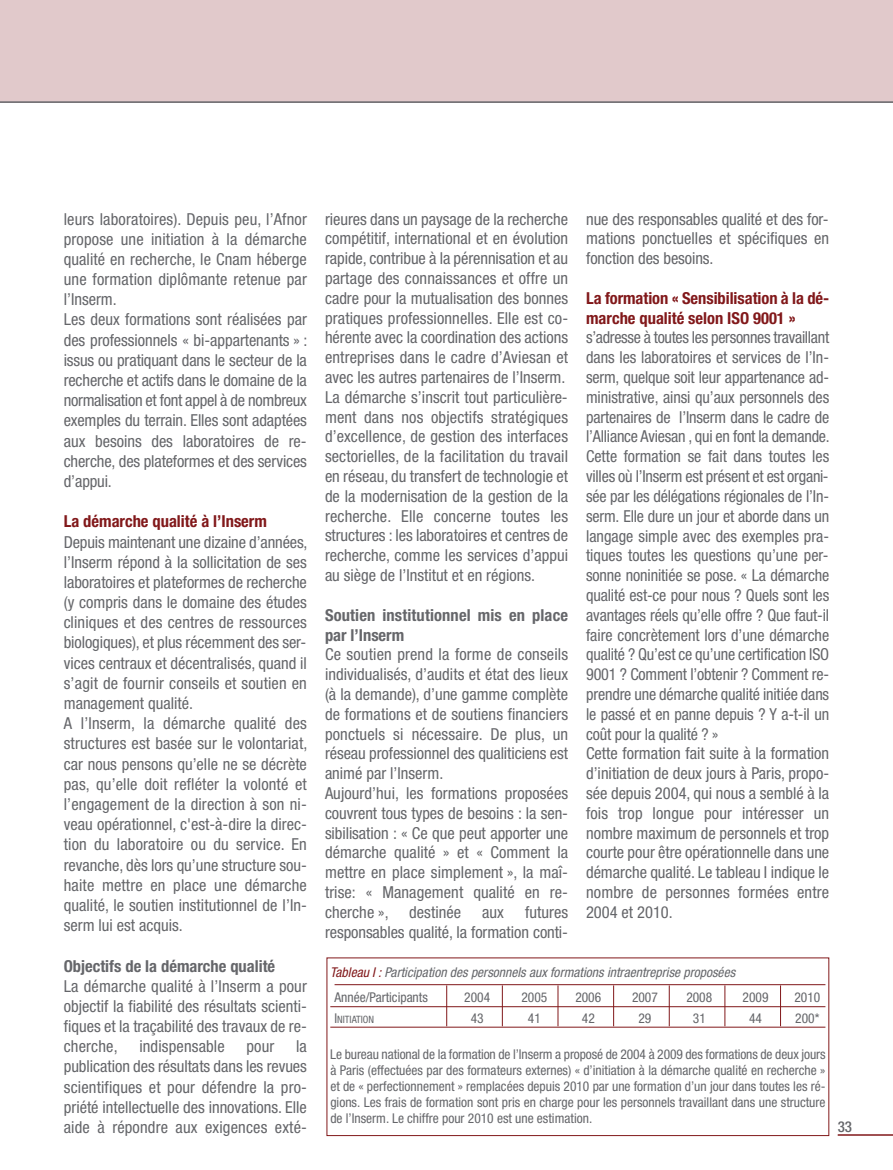
<style>
.page{position:relative;width:893px;height:1170px;background:#fff}
.page>*{position:absolute;margin:0;border:0;box-sizing:border-box;transform-origin:0 0}
.t1{font:condensed 16.5px/19.8px "Helvetica Neue";color:#65666a}
.t2{font:700 condensed 16.5px/19.8px "Helvetica Neue";color:#81181a}
.t3{font:700 condensed 16.5px/19.8px "Helvetica Neue";color:#65666a}
.t4{font:500 condensed 15px "Helvetica Neue";color:#65666a}
.t5{font:condensed 13.5px/16.2px "Helvetica Neue";color:#65666a;text-align:justify}
.t6{font:italic condensed 13.5px/24.8px "Helvetica Neue";color:#65666a}
.t7{font:condensed 10.2px "Helvetica Neue";color:#65666a}
.s1{color:#81181a}
.s2{font-style:normal}
.s3{font-size:13.5px}
</style>
<div class="page">
<div style="left:0;top:0;width:893px;height:102px;background:#e1c9cb"></div>
<hr style="left:0;top:101px;width:893px;height:2px;background:#65666a">
<hr style="left:838px;top:1134px;width:55px;height:1px;background:#81181a">
<hr style="left:335px;top:984px;width:490px;height:1px;background:#81181a">
<hr style="left:330px;top:1006px;width:495px;height:1px;background:#81181a">
<hr style="left:330px;top:1026px;width:495px;height:1px;background:#81181a">
<hr style="left:446px;top:985px;width:1px;height:41px;background:#81181a">
<hr style="left:502px;top:985px;width:1px;height:41px;background:#81181a">
<hr style="left:558px;top:985px;width:1px;height:41px;background:#81181a">
<hr style="left:613px;top:985px;width:1px;height:41px;background:#81181a">
<hr style="left:669px;top:985px;width:1px;height:41px;background:#81181a">
<hr style="left:724px;top:985px;width:1px;height:41px;background:#81181a">
<hr style="left:780px;top:985px;width:1px;height:41px;background:#81181a">
<p class="t1" style="left:64px;top:210px;width:245px;line-height:20.2px">leurs laboratoires). Depuis peu, l’Afnor propose une initiation à la démarche qualité en recherche, le Cnam héberge une formation diplômante retenue par l’Inserm.<br>Les deux formations sont réalisées par des professionnels « bi-appartenants » : issus ou pratiquant dans le secteur de la recherche et actifs dans le domaine de la normalisation et font appel à de nombreux exemples du terrain. Elles sont adaptées aux besoins des laboratoires de re&shy;cherche, des plateformes et des services d’appui.</p>
<p class="t2" style="left:64px;top:513px;width:205px">La démarche qualité à l’Inserm</p>
<p class="t1" style="left:64px;top:533px;width:245px;line-height:20.2px">Depuis maintenant une dizaine d’années, l’Inserm répond à la sollicitation de ses laboratoires et plateformes de recherche (y compris dans le domaine des études cliniques et des centres de ressources biologiques), et plus récemment des ser&shy;vices centraux et décentralisés, quand il s’agit de fournir conseils et soutien en management qualité.<br>A l’Inserm, la démarche qualité des structures est basée sur le volontariat, car nous pensons qu’elle ne se décrète pas, qu’elle doit refléter la volonté et l’engagement de la direction à son ni&shy;veau opérationnel, c'est-à-dire la direc&shy;tion du laboratoire ou du service. En revanche, dès lors qu’une structure sou&shy;haite mettre en place une démarche qualité, le soutien institutionnel de l’In&shy;serm lui est acquis.</p>
<p class="t3" style="left:64px;top:957px;width:213px">Objectifs de la démarche qualité</p>
<p class="t1" style="left:64px;top:977px;width:245px;line-height:20.2px;text-align:justify">La démarche qualité à l’Inserm a pour objectif la fiabilité des résultats scienti&shy;fiques et la traçabilité des travaux de re&shy;cherche,</p>
<p class="t1" style="left:64px;top:1037px;width:245px;line-height:20.2px;text-align:justify;text-indent:232px">la publication des résultats dans les revues scientifiques et pour défendre la pro&shy;priété intellectuelle des innovations. Elle aide à répondre aux exigences exté-</p>
<p class="t1" style="left:139px;top:1037px;width:87px">indispensable</p>
<p class="t1" style="left:246px;top:1037px;width:29px">pour</p>
<p class="t1" style="left:325px;top:210px;width:245px">rieures dans un paysage de la recherche compétitif, international et en évolution rapide, contribue à la pérennisation et au partage des connaissances et offre un cadre pour la mutualisation des bonnes pratiques professionnelles. Elle est co&shy;hérente avec la coordination des actions entreprises dans le cadre d’Aviesan et avec les autres partenaires de l’Inserm.<br>La démarche s’inscrit tout particulière&shy;ment dans nos objectifs stratégiques d’excellence, de gestion des interfaces sectorielles, de la facilitation du travail en réseau, du transfert de technologie et de la modernisation de la gestion de la recherche. Elle concerne toutes les structures : les laboratoires et centres de recherche, comme les services d’appui au siège de l’Institut et en régions.</p>
<p class="t3" style="left:325px;top:606px;width:245px">Soutien institutionnel mis en place par l’Inserm</p>
<p class="t1" style="left:325px;top:646px;width:245px">Ce soutien prend la forme de conseils individualisés, d’audits et état des lieux (à la demande), d’une gamme complète de formations et de soutiens financiers ponctuels si nécessaire. De plus, un réseau professionnel des qualiticiens est animé par l’Inserm.<br>Aujourd’hui, les formations proposées couvrent tous types de besoins : la sen&shy;sibilisation : « Ce que peut apporter une démarche qualité » et « Comment la mettre en place simplement », la maî&shy;trise: « Management qualité en re&shy;cherche », destinée</p>
<p class="t1" style="left:325px;top:903px;width:245px;text-align:right">futures<br>responsables qualité, la formation conti-</p>
<p class="t1" style="left:482px;top:903px;width:23px">aux</p>
<p class="t1" style="left:586px;top:210px;width:245px;text-align:justify">nue des responsables qualité et des for&shy;mations ponctuelles et spécifiques en fonction des besoins.</p>
<p class="t2" style="left:586px;top:289px;width:245px">La formation « Sensibilisation à la dé&shy;marche qualité selon ISO 9001 »</p>
<p class="t1" style="left:586px;top:329px;width:245px">s’adresse à toutes les personnes travaillant dans les laboratoires et services de l’In&shy;serm, quelque soit leur appartenance ad&shy;ministrative, ainsi qu’aux personnels des partenaires de l’Inserm dans le cadre de l’Alliance Aviesan , qui en font la demande.<br>Cette formation se fait dans toutes les villes où l’Inserm est présent et est organi&shy;sée par les délégations régionales de l’In&shy;serm. Elle dure un jour et aborde dans un langage simple avec des exemples pra&shy;tiques toutes les questions qu’une per&shy;sonne noninitiée se pose. « La démarche qualité est-ce pour nous ? Quels sont les avantages réels qu’elle offre ? Que faut-il faire concrètement lors d’une démarche qualité ? Qu’est ce qu’une certification ISO 9001 ? Comment l’obtenir ? Comment re&shy;prendre une démarche qualité initiée dans le passé et en panne depuis ? Y a-t-il un coût pour la qualité ? »<br>Cette formation fait suite à la formation d’initiation de deux jours à Paris, propo&shy;sée depuis 2004, qui nous a semblé à la fois trop longue pour intéresser un nombre maximum de personnels et trop courte pour être opérationnelle dans une démarche qualité. Le tableau I indique le nombre de personnes formées entre 2004 et 2010.</p>
<p class="t6" style="left:335px;top:961px;width:402px;text-indent:-4px"><span class="s1">Tableau I :</span> Participation des personnels aux formations intraentreprise proposées<br><span class="s2">Année/Participants</span></p>
<p class="t5" style="left:464px;top:990px;width:27px">2004</p>
<p class="t5" style="left:521px;top:990px;width:27px">2005</p>
<p class="t5" style="left:575px;top:990px;width:27px">2006</p>
<p class="t5" style="left:632px;top:990px;width:27px">2007</p>
<p class="t5" style="left:686px;top:990px;width:27px">2008</p>
<p class="t5" style="left:743px;top:990px;width:27px">2009</p>
<p class="t5" style="left:794px;top:990px;width:27px">2010</p>
<p class="t7" style="left:335px;top:1015px;width:41px"><span class="s3">I</span>NITIATION</p>
<p class="t5" style="left:471px;top:1010px;width:14px">43</p>
<p class="t5" style="left:528px;top:1010px;width:14px">41</p>
<p class="t5" style="left:582px;top:1010px;width:14px">42</p>
<p class="t5" style="left:638px;top:1010px;width:14px">29</p>
<p class="t5" style="left:693px;top:1010px;width:14px">31</p>
<p class="t5" style="left:749px;top:1010px;width:14px">44</p>
<p class="t5" style="left:795px;top:1010px;width:26px">200*</p>
<p class="t5" style="left:330px;top:1046px;width:497px">Le bureau national de la formation de l’Inserm a proposé de 2004 à 2009 des formations de deux jours à Paris (effectuées par des formateurs externes) « d’initiation à la démarche qualité en recherche » et de « perfectionnement » remplacées depuis 2010 par une formation d’un jour dans toutes les ré&shy;gions. Les frais de formation sont pris en charge pour les personnels travaillant dans une structure de l’Inserm. Le chiffre pour 2010 est une estimation.</p>
<p class="t4" style="left:838px;top:1120px;width:16px">33</p>
</div>
